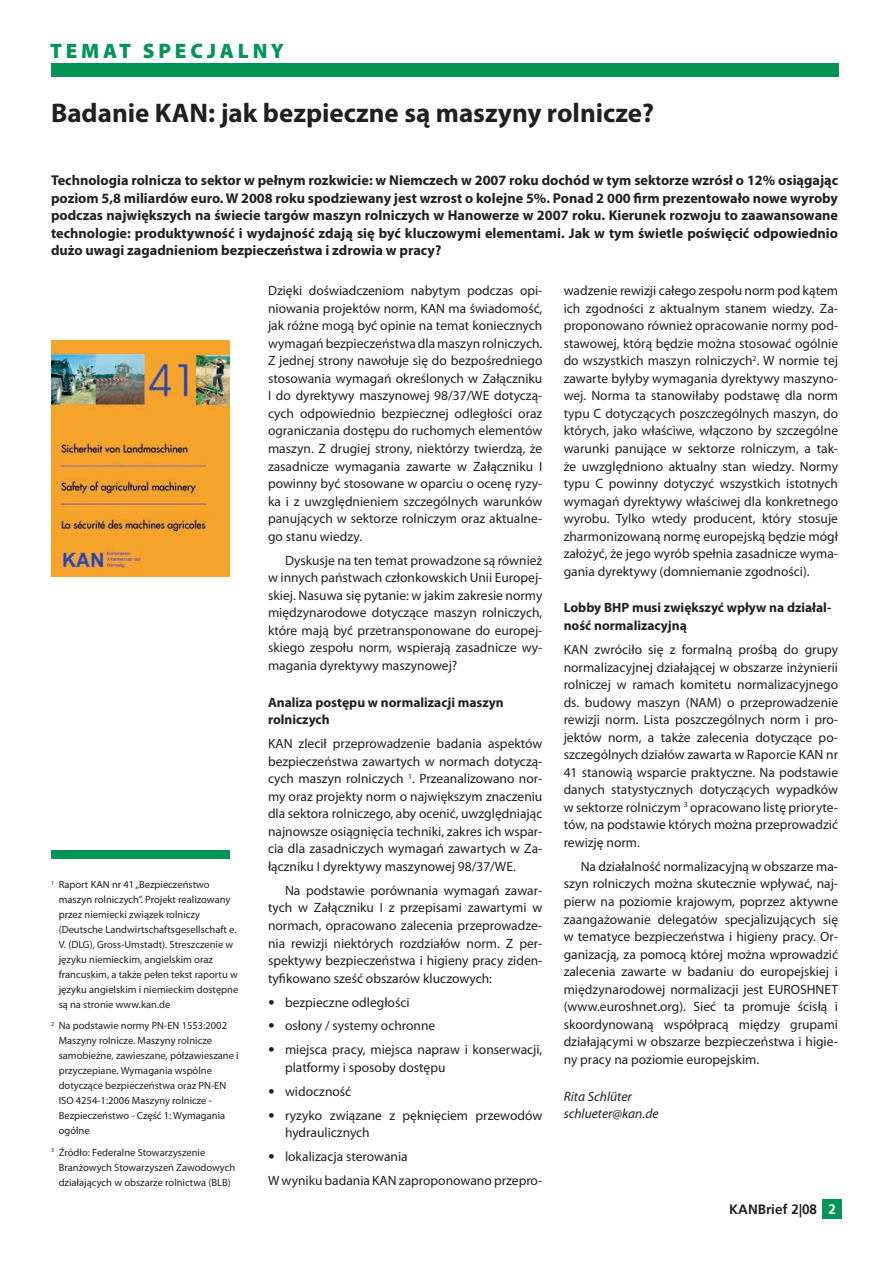
<style>
.page{position:relative;width:893px;height:1263px;background:#fff}
.page>*{position:absolute;margin:0;border:0;box-sizing:border-box;transform-origin:0 0}
.t1{font:700 27px "Myriad Pro";color:#231f20}
.t2{font:900 21px "Myriad Pro";letter-spacing:.18em;color:#039456}
.t3{font:700 14.25px/17.5px "Myriad Pro";color:#231f20;text-align:justify}
.t4{font:13.5px/17.5px "Myriad Pro";color:#231f20;text-align:justify}
.t5{font:700 13.5px/17.5px "Myriad Pro";color:#231f20}
.t6{font:italic 13.5px/17.5px "Myriad Pro";color:#231f20}
.t7{font:700 13.5px "Frutiger 65";color:#231f20}
.t8{font:10.5px/15px "Myriad Pro";color:#231f20}
.s1{font-family:"Frutiger 45";font-weight:300}
.s2{color:#fff}
</style>
<div class="page">
<div style="left:51px;top:64px;width:787px;height:13px;background:#039456"></div>
<div style="left:822px;top:1199px;width:20px;height:20px;background:#039456"></div>
<img style="left:51px;top:340px;width:179px;height:236px">
<div style="left:51px;top:850px;width:179px;height:9px;background:#039456"></div>
<h2 class="t2" style="left:50px;top:43px;width:235px">TEMAT SPECJALNY</h2>
<h1 class="t1" style="left:51px;top:103px;width:604px">Badanie KAN: jak bezpieczne są maszyny rolnicze?</h1>
<p class="t3" style="left:51px;top:172px;width:788px">Technologia rolnicza to sektor w pełnym rozkwicie: w Niemczech w 2007 roku dochód w tym sektorze wzrósł o 12% osiągając poziom 5,8 miliardów euro. W 2008 roku spodziewany jest wzrost o kolejne 5%. Ponad 2 000 firm prezentowało nowe wyroby podczas największych na świecie targów maszyn rolniczych w Hanowerze w 2007 roku. Kierunek rozwoju to zaawansowane technologie: produktywność i wydajność zdają się być kluczowymi elementami. Jak w tym świetle poświęcić odpowiednio dużo uwagi zagadnieniom bezpieczeństwa i zdrowia w pracy?</p>
<p class="t8" style="left:59px;top:878px;width:181px;text-indent:-8px"><sup>1</sup> Raport KAN nr 41 „Bezpieczeństwo maszyn rolniczych”. Projekt realizowany przez niemiecki związek rolniczy (Deutsche Landwirtschaftsgesellschaft e.<br>V. (DLG), Gross-Umstadt). Streszczenie w języku niemieckim, angielskim oraz francuskim, a także pełen tekst raportu w języku angielskim i niemieckim dostępne są na stronie www.kan.de</p>
<p class="t8" style="left:59px;top:1019px;width:181px;text-indent:-8px"><sup>2</sup> Na podstawie normy PN-EN 1553:2002<br>Maszyny rolnicze. Maszyny rolnicze samobieżne, zawieszane, półzawieszane i przyczepiane. Wymagania wspólne dotyczące bezpieczeństwa oraz PN-EN ISO 4254-1:2006 Maszyny rolnicze - Bezpieczeństwo - Część 1: Wymagania ogólne</p>
<p class="t8" style="left:59px;top:1145px;width:178px;text-indent:-8px"><sup>3</sup> Źródło: Federalne Stowarzyszenie<br>Branżowych Stowarzyszeń Zawodowych działających w obszarze rolnictwa (BLB)</p>
<p class="t4" style="left:268px;top:283px;width:276px">Dzięki doświadczeniom nabytym podczas opi&shy;niowania projektów norm, KAN ma świadomość, jak różne mogą być opinie na temat koniecznych wymagań bezpieczeństwa dla maszyn rolniczych.<br>Z jednej strony nawołuje się do bezpośredniego stosowania wymagań określonych w Załączniku I do dyrektywy maszynowej 98/37/WE dotyczą&shy;cych odpowiednio bezpiecznej odległości oraz ograniczania dostępu do ruchomych elementów maszyn. Z drugiej strony, niektórzy twierdzą, że zasadnicze wymagania zawarte w Załączniku I powinny być stosowane w oparciu o ocenę ryzy&shy;ka i z uwzględnieniem szczególnych warunków panujących w sektorze rolniczym oraz aktualne&shy;go stanu wiedzy.</p>
<p class="t4" style="left:268px;top:552px;width:276px;text-indent:17px">Dyskusje na ten temat prowadzone są również w innych państwach członkowskich Unii Europej&shy;skiej. Nasuwa się pytanie: w jakim zakresie normy międzynarodowe dotyczące maszyn rolniczych, które mają być przetransponowane do europej&shy;skiego zespołu norm, wspierają zasadnicze wy&shy;magania dyrektywy maszynowej?</p>
<p class="t5" style="left:268px;top:694px;width:237px">Analiza postępu w normalizacji maszyn rolniczych</p>
<p class="t4" style="left:268px;top:736px;width:276px">KAN zlecił przeprowadzenie badania aspektów bezpieczeństwa zawartych w normach dotyczą&shy;cych maszyn rolniczych <sup>1</sup>. Przeanalizowano nor&shy;my oraz projekty norm o największym znaczeniu dla sektora rolniczego, aby ocenić, uwzględniając najnowsze osiągnięcia techniki, zakres ich wspar&shy;cia dla zasadniczych wymagań zawartych w Za&shy;łączniku I dyrektywy maszynowej 98/37/WE.</p>
<p class="t4" style="left:268px;top:882px;width:276px;text-indent:17px">Na podstawie porównania wymagań zawar&shy;tych w Załączniku I z przepisami zawartymi w normach, opracowano zalecenia przeprowadze&shy;nia rewizji niektórych rozdziałów norm. Z per&shy;spektywy bezpieczeństwa i higieny pracy ziden&shy;tyfikowano sześć obszarów kluczowych:</p>
<p class="t4" style="left:268px;top:994px;width:143px"><span class="s1">•</span> bezpieczne odległości</p>
<p class="t4" style="left:268px;top:1018px;width:169px"><span class="s1">•</span> osłony / systemy ochronne</p>
<p class="t4" style="left:285px;top:1042px;width:259px;text-indent:-17px"><span class="s1">•</span> miejsca pracy, miejsca napraw i konserwacji, platformy i sposoby dostępu</p>
<p class="t4" style="left:268px;top:1083px;width:85px"><span class="s1">•</span> widoczność</p>
<p class="t4" style="left:285px;top:1107px;width:259px;text-indent:-17px"><span class="s1">•</span> ryzyko związane z pęknięciem przewodów hydraulicznych</p>
<p class="t4" style="left:268px;top:1146px;width:276px;line-height:23.9px"><span class="s1">•</span> lokalizacja sterowania<br>W wyniku badania KAN zaproponowano przepro-</p>
<p class="t4" style="left:563px;top:283px;width:276px">wadzenie rewizji całego zespołu norm pod kątem ich zgodności z aktualnym stanem wiedzy. Za&shy;proponowano również opracowanie normy pod&shy;stawowej, którą będzie można stosować ogólnie do wszystkich maszyn rolniczych<sup>2</sup>. W normie tej zawarte byłyby wymagania dyrektywy maszyno&shy;wej. Norma ta stanowiłaby podstawę dla norm typu C dotyczących poszczególnych maszyn, do których, jako właściwe, włączono by szczególne warunki panujące w sektorze rolniczym, a tak&shy;że uwzględniono aktualny stan wiedzy. Normy typu C powinny dotyczyć wszystkich istotnych wymagań dyrektywy właściwej dla konkretnego wyrobu. Tylko wtedy producent, który stosuje zharmonizowaną normę europejską będzie mógł założyć, że jego wyrób spełnia zasadnicze wyma&shy;gania dyrektywy (domniemanie zgodności).</p>
<p class="t5" style="left:563px;top:600px;width:269px">Lobby BHP musi zwiększyć wpływ na działal&shy;ność normalizacyjną</p>
<p class="t4" style="left:563px;top:642px;width:276px">KAN zwróciło się z formalną prośbą do grupy normalizacyjnej działającej w obszarze inżynierii rolniczej w ramach komitetu normalizacyjnego ds. budowy maszyn (NAM) o przeprowadzenie rewizji norm. Lista poszczególnych norm i pro&shy;jektów norm, a także zalecenia dotyczące po&shy;szczególnych działów zawarta w Raporcie KAN nr 41 stanowią wsparcie praktyczne. Na podstawie danych statystycznych dotyczących wypadków w sektorze rolniczym <sup>3</sup> opracowano listę prioryte&shy;tów, na podstawie których można przeprowadzić rewizję norm.</p>
<p class="t4" style="left:563px;top:859px;width:276px;text-indent:17px">Na działalność normalizacyjną w obszarze ma&shy;szyn rolniczych można skutecznie wpływać, naj&shy;pierw na poziomie krajowym, poprzez aktywne zaangażowanie delegatów specjalizujących się w tematyce bezpieczeństwa i higieny pracy. Or&shy;ganizacją, za pomocą której można wprowadzić zalecenia zawarte w badaniu do europejskiej i międzynarodowej normalizacji jest EUROSHNET (www.euroshnet.org). Sieć ta promuje ścisłą i skoordynowaną współpracą między grupami działającymi w obszarze bezpieczeństwa i higie&shy;ny pracy na poziomie europejskim.</p>
<p class="t6" style="left:563px;top:1088px;width:96px">Rita Schlüter schlueter@kan.de</p>
<p class="t7" style="left:729px;top:1204px;width:108px">KANBrief 2|08 <span class="s2">2</span></p>
</div>
